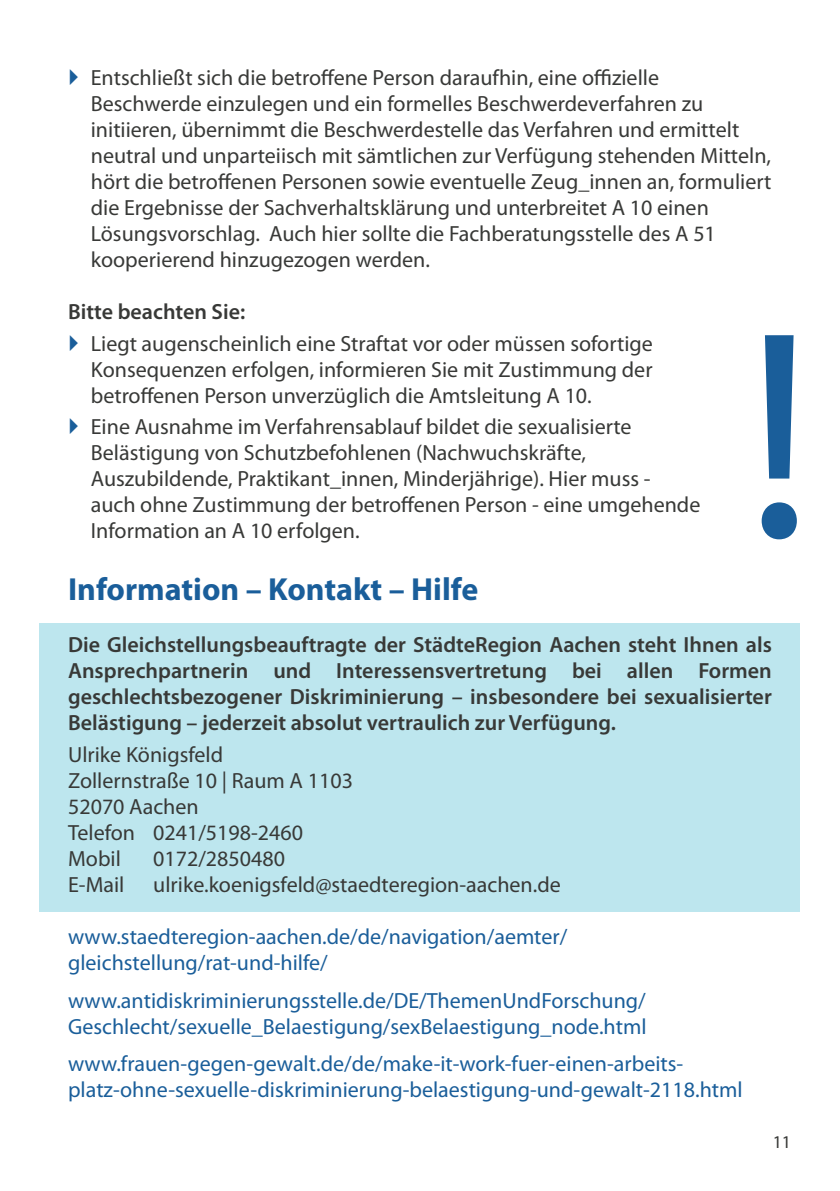
<style>
.page{position:relative;width:840px;height:1191px;background:#fff}
.page>*{position:absolute;margin:0;border:0;box-sizing:border-box;transform-origin:0 0}
.Headline{font:700 32px "Myriad Pro";color:#1a5e9a}
.Fließtext_linksbündi{font:22px/26px "Myriad Pro";color:#383937}
.Fließtext_linksbündi-2{font:22px/26px "Myriad Pro";color:#1a5e9a}
.Fließtext_linksbündi-3{font:600 22px/26px "Myriad Pro";color:#383937;text-align:justify}
.Fließtext{font:600 22px "Myriad Pro";color:#383937}
.t1{font:18px "Myriad Pro";color:#383937}
</style>
<div class="page">
<div style="left:40px;top:623px;width:759px;height:288px;background:#bde6ee"></div>
<svg style="left:761px;top:335px;width:35px;height:204px"></svg>
<p class="Fließtext_linksbündi" style="left:91px;top:65px;width:681px">Entschließt sich die betroffene Person daraufhin, eine offizielle Beschwerde einzulegen und ein formelles Beschwerdeverfahren zu initiieren, übernimmt die Beschwerdestelle das Verfahren und ermittelt neutral und unparteiisch mit sämtlichen zur Verfügung stehenden Mitteln, hört die betroffenen Personen sowie eventuelle Zeug_innen an, formuliert die Ergebnisse der Sachverhaltsklärung und unterbreitet A 10 einen Lösungsvorschlag. Auch hier sollte die Fachberatungsstelle des A 51 kooperierend hinzugezogen werden.</p>
<p class="Fließtext" style="left:68px;top:299px;width:178px">Bitte beachten Sie:</p>
<p class="Fließtext_linksbündi" style="left:91px;top:331px;width:563px;text-align:justify">Liegt augenscheinlich eine Straftat vor oder müssen sofortige Konsequenzen erfolgen, informieren Sie mit Zustimmung der betroffenen Person unverzüglich die Amtsleitung A 10.</p>
<p class="Fließtext_linksbündi" style="left:91px;top:414px;width:610px">Eine Ausnahme im Verfahrensablauf bildet die sexualisierte Belästigung von Schutzbefohlenen (Nachwuchskräfte, Auszubildende, Praktikant_innen, Minderjährige). Hier muss - auch ohne Zustimmung der betroffenen Person - eine umgehende Information an A 10 erfolgen.</p>
<p class="Headline" style="left:68px;top:571px;width:411px">Information – Kontakt – Hilfe</p>
<p class="Fließtext_linksbündi-3" style="left:68px;top:632px;width:704px">Die Gleichstellungsbeauftragte der StädteRegion Aachen steht Ihnen als Ansprechpartnerin und Interessensvertretung bei allen Formen geschlechtsbezogener Diskriminierung – insbesondere bei sexualisierter Belästigung – jederzeit absolut vertraulich zur Verfügung.</p>
<p class="Fließtext_linksbündi" style="left:68px;top:742px;width:156px">Ulrike Königsfeld</p>
<p class="Fließtext_linksbündi" style="left:68px;top:768px;width:286px">Zollernstraße 10 | Raum A 1103</p>
<p class="Fließtext_linksbündi" style="left:68px;top:794px;width:132px">52070 Aachen</p>
<p class="Fließtext_linksbündi" style="left:68px;top:820px;width:236px">Telefon 0241/5198-2460</p>
<p class="Fließtext_linksbündi" style="left:68px;top:846px;width:54px">Mobil</p>
<p class="Fließtext_linksbündi" style="left:153px;top:846px;width:133px">0172/2850480</p>
<p class="Fließtext_linksbündi" style="left:68px;top:872px;width:58px">E-Mail</p>
<p class="Fließtext_linksbündi" style="left:153px;top:872px;width:409px">ulrike.koenigsfeld@staedteregion-aachen.de</p>
<p class="Fließtext_linksbündi-2" style="left:68px;top:924px;width:500px">www.staedteregion-aachen.de/de/navigation/aemter/ gleichstellung/rat-und-hilfe/</p>
<p class="Fließtext_linksbündi-2" style="left:68px;top:987px;width:579px">www.antidiskriminierungsstelle.de/DE/ThemenUndForschung/<br>Geschlecht/sexuelle_Belaestigung/sexBelaestigung_node.html</p>
<p class="Fließtext_linksbündi-2" style="left:68px;top:1051px;width:675px">www.frauen-gegen-gewalt.de/de/make-it-work-fuer-einen-arbeits&shy;platz-ohne-sexuelle-diskriminierung-belaestigung-und-gewalt-2118.html</p>
<p class="t1" style="left:772px;top:1132px;width:20px">11</p>
</div>
